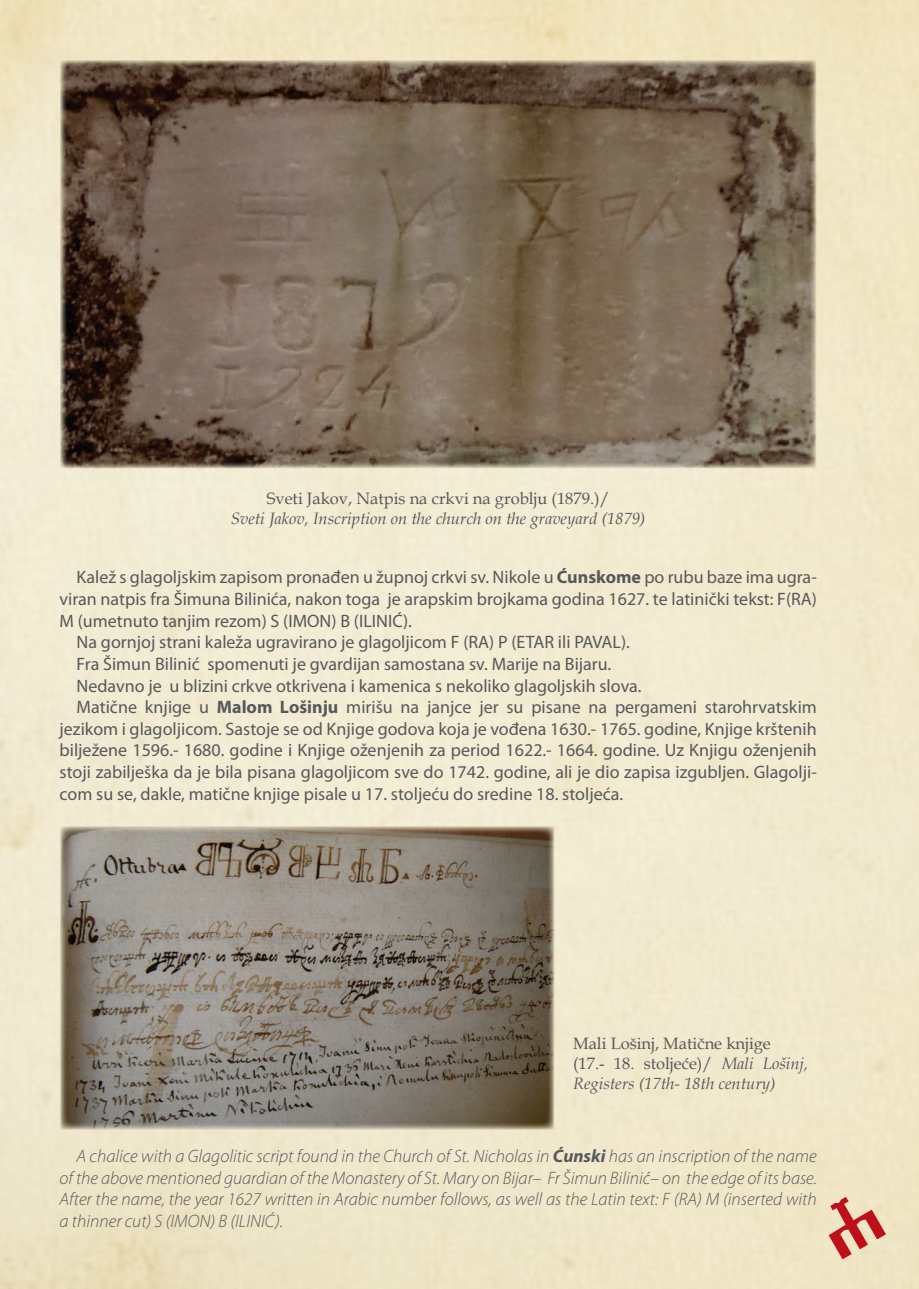
<style>
.page{position:relative;width:919px;height:1289px;background:#fff}
.page>*{position:absolute;margin:0;border:0;box-sizing:border-box;transform-origin:0 0}
.t1{font:18px "Myriad Pro";color:#57585a}
.t2{font:italic 300 18px/21.6px "Myriad Pro";color:#57585a;text-align:justify}
.t3{font:16.5px/19.8px "Book Antiqua";color:#57585a}
.t4{font:italic 16.5px "Book Antiqua";color:#57585a}
.s1{font-weight:700}
.s2{font-style:italic}
</style>
<div class="page">
<img style="left:0;top:0;width:918px;height:1288px">
<img style="left:55px;top:55px;width:766px;height:418px">
<img style="left:55px;top:821px;width:505px;height:313px">
<svg style="left:828px;top:1196px;width:57px;height:63px"></svg>
<p class="t3" style="left:267px;top:488px;width:344px">Sveti Jakov, Natpis na crkvi na groblju (1879.)/</p>
<p class="t4" style="left:231px;top:506px;width:416px">Sveti Jakov, Inscription on the church on the graveyard (1879)</p>
<p class="t1" style="left:77px;top:566px;width:741px">Kalež s glagoljskim zapisom pronađen u župnoj crkvi sv. Nikole u <span class="s1">Ćunskome</span> po rubu baze ima ugra-</p>
<p class="t1" style="left:60px;top:588px;width:758px">viran natpis fra Šimuna Bilinića, nakon toga je arapskim brojkama godina 1627. te latinički tekst: F(RA)</p>
<p class="t1" style="left:60px;top:609px;width:354px">M (umetnuto tanjim rezom) S (IMON) B (ILINIĆ).</p>
<p class="t1" style="left:77px;top:631px;width:555px">Na gornjoj strani kaleža ugravirano je glagoljicom F (RA) P (ETAR ili PAVAL).</p>
<p class="t1" style="left:77px;top:652px;width:536px">Fra Šimun Bilinić spomenuti je gvardijan samostana sv. Marije na Bijaru.</p>
<p class="t1" style="left:77px;top:674px;width:566px">Nedavno je u blizini crkve otkrivena i kamenica s nekoliko glagoljskih slova.</p>
<p class="t1" style="left:77px;top:696px;width:741px">Matične knjige u <span class="s1">Malom Lošinju</span> mirišu na janjce jer su pisane na pergameni starohrvatskim</p>
<p class="t1" style="left:60px;top:717px;width:758px">jezikom i glagoljicom. Sastoje se od Knjige godova koja je vođena 1630.- 1765. godine, Knjige krštenih</p>
<p class="t1" style="left:60px;top:739px;width:758px">bilježene 1596.- 1680. godine i Knjige oženjenih za period 1622.- 1664. godine. Uz Knjigu oženjenih</p>
<p class="t1" style="left:60px;top:760px;width:758px">stoji zabilješka da je bila pisana glagoljicom sve do 1742. godine, ali je dio zapisa izgubljen. Glagolji-</p>
<p class="t1" style="left:60px;top:782px;width:565px">com su se, dakle, matične knjige pisale u 17. stoljeću do sredine 18. stoljeća.</p>
<p class="t3" style="left:573px;top:1033px;width:237px">Mali Lošinj, Matične knjige<br>(17.- 18. stoljeće)/ <span class="s2">Mali Lošinj,<br>Registers (17th- 18th century)</span></p>
<p class="t2" style="left:60px;top:1145px;width:758px;text-indent:17px">A chalice with a Glagolitic script found in the Church of St. Nicholas in <span class="s1">Ćunski</span> has an inscription of the name of the above mentioned guardian of the Monastery of St. Mary on Bijar– Fr Šimun Bilinić– on the edge of its base.<br>After the name, the year 1627 written in Arabic number follows, as well as the Latin text: F (RA) M (inserted with a thinner cut) S (IMON) B (ILINIĆ).</p>
</div>
